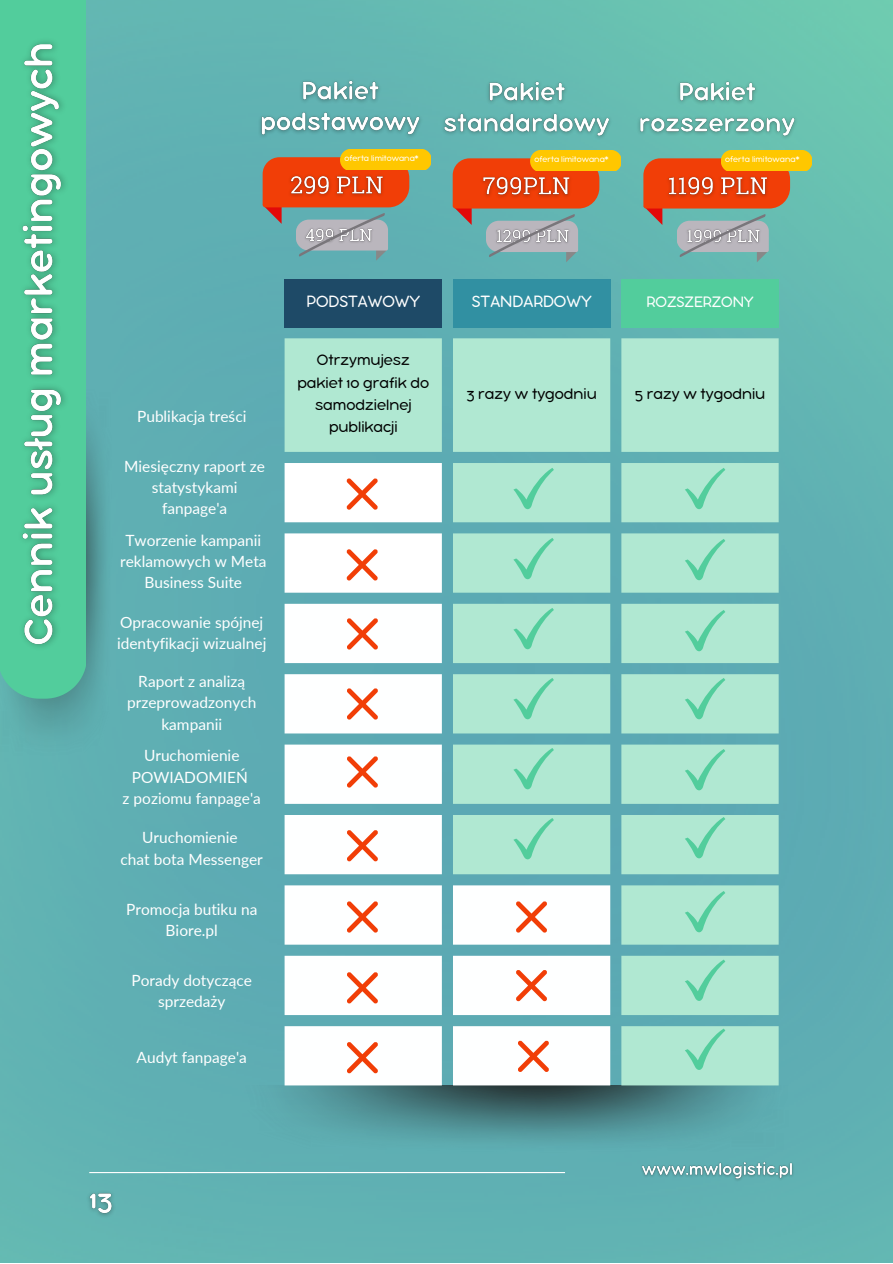
<style>
.page{position:relative;width:893px;height:1264px;background:#fff}
.page>*{position:absolute;margin:0;border:0;box-sizing:border-box;transform-origin:0 0}
.t1{font:300 17.85px "Bubbleboddy Neue";color:#fff}
.t2{font:300 16.5px/22.4px "Bubbleboddy Neue";color:#000;text-align:center}
.t3{font:300 16.5px "Bubbleboddy Neue";color:#fff}
.t4{font:15.45px/21.1px "Lato";color:#fff;text-align:center}
.t5{font:300 9px "Bubbleboddy Neue";color:#fff}
</style>
<div class="page">
<img style="left:0;top:0;width:892px;height:1262px">
<img style="left:0;top:388px;width:112px;height:368px">
<div style="left:0;top:0;width:85px;height:698px;background:#52cd9c"></div>
<img style="left:253px;top:73px;width:174px;height:69px">
<img style="left:436px;top:75px;width:180px;height:68px">
<img style="left:22px;top:41px;width:43px;height:606px">
<img style="left:631px;top:75px;width:171px;height:68px">
<svg style="left:262px;top:149px;width:169px;height:112px;background:#ab8f6d"></svg>
<svg style="left:452px;top:150px;width:169px;height:112px;background:#ac916d"></svg>
<svg style="left:643px;top:150px;width:168px;height:112px;background:#ae946d"></svg>
<img style="left:243px;top:1085px;width:546px;height:67px">
<div style="left:284px;top:279px;width:158px;height:48px;background:#1e4a67"></div>
<div style="left:453px;top:279px;width:157px;height:48px;background:#3190a2"></div>
<div style="left:621px;top:279px;width:157px;height:48px;background:#52cd9c"></div>
<svg style="left:284px;top:338px;width:494px;height:747px;background:#9edbcb"></svg>
<svg style="left:284px;top:604px;width:326px;height:481px"></svg>
<svg style="left:513px;top:468px;width:41px;height:41px;background:#9de2c7"></svg>
<svg style="left:684px;top:468px;width:41px;height:41px;background:#9de2c7"></svg>
<svg style="left:513px;top:538px;width:41px;height:41px;background:#9de2c7"></svg>
<svg style="left:684px;top:539px;width:41px;height:41px;background:#9de2c7"></svg>
<svg style="left:513px;top:608px;width:41px;height:41px;background:#9de2c7"></svg>
<svg style="left:513px;top:678px;width:41px;height:41px;background:#9de2c7"></svg>
<svg style="left:513px;top:748px;width:41px;height:41px;background:#9de2c7"></svg>
<svg style="left:513px;top:818px;width:41px;height:41px;background:#9de2c7"></svg>
<svg style="left:684px;top:610px;width:41px;height:41px;background:#9de2c7"></svg>
<svg style="left:684px;top:678px;width:41px;height:41px;background:#9de2c7"></svg>
<svg style="left:684px;top:749px;width:41px;height:41px;background:#9de2c7"></svg>
<svg style="left:684px;top:817px;width:41px;height:41px;background:#9de2c7"></svg>
<svg style="left:684px;top:891px;width:41px;height:41px;background:#9de2c7"></svg>
<svg style="left:684px;top:959px;width:41px;height:41px;background:#9de2c7"></svg>
<svg style="left:684px;top:1028px;width:41px;height:41px;background:#9de2c7"></svg>
<svg style="left:346px;top:618px;width:32px;height:31px"></svg>
<svg style="left:346px;top:688px;width:32px;height:31px"></svg>
<svg style="left:346px;top:756px;width:32px;height:31px"></svg>
<svg style="left:346px;top:829px;width:32px;height:32px"></svg>
<svg style="left:346px;top:901px;width:32px;height:31px"></svg>
<svg style="left:346px;top:971px;width:32px;height:32px"></svg>
<svg style="left:346px;top:1041px;width:32px;height:32px"></svg>
<svg style="left:515px;top:901px;width:32px;height:31px"></svg>
<svg style="left:515px;top:969px;width:32px;height:32px"></svg>
<svg style="left:517px;top:1040px;width:32px;height:31px"></svg>
<svg style="left:284px;top:463px;width:158px;height:129px"></svg>
<hr style="left:89px;top:1171px;width:476px;height:2px;background:#fff">
<img style="left:638px;top:1157px;width:159px;height:28px">
<img style="left:81px;top:1183px;width:40px;height:41px">
<p class="t5" style="left:344px;top:155px;width:76px">oferta limitowana*</p>
<p class="t5" style="left:534px;top:156px;width:76px">oferta limitowana*</p>
<p class="t5" style="left:725px;top:156px;width:76px">oferta limitowana*</p>
<p class="t4" style="left:137px;top:405px;width:111px">Publikacja treści</p>
<p class="t4" style="left:124px;top:455px;width:142px">Miesięczny raport ze statystykami fanpage'a</p>
<p class="t4" style="left:120px;top:529px;width:148px">Tworzenie kampanii reklamowych w Meta<br>Business Suite</p>
<p class="t4" style="left:117px;top:611px;width:151px;text-align:left">Opracowanie spójnej identyfikacji wizualnej</p>
<p class="t4" style="left:127px;top:670px;width:131px">Raport z analizą przeprowadzonych kampanii</p>
<p class="t4" style="left:123px;top:745px;width:140px">Uruchomienie<br>POWIADOMIEŃ<br>z poziomu fanpage'a</p>
<p class="t4" style="left:121px;top:826px;width:144px">Uruchomienie<br>chat bota Messenger</p>
<p class="t4" style="left:126px;top:898px;width:133px">Promocja butiku na<br>Biore.pl</p>
<p class="t4" style="left:131px;top:969px;width:122px">Porady dotyczące sprzedaży</p>
<p class="t4" style="left:137px;top:1046px;width:112px">Audyt fanpage'a</p>
<p class="t1" style="left:306px;top:296px;width:115px">PODSTAWOWY</p>
<p class="t1" style="left:472px;top:296px;width:121px">STANDARDOWY</p>
<p class="t3" style="left:646px;top:297px;width:109px">ROZSZERZONY</p>
<p class="t2" style="left:297px;top:350px;width:133px">Otrzymujesz pakiet 10 grafik do samodzielnej publikacji</p>
<p class="t2" style="left:466px;top:384px;width:131px">3 razy w tygodniu</p>
<p class="t2" style="left:635px;top:384px;width:132px">5 razy w tygodniu</p>
</div>
